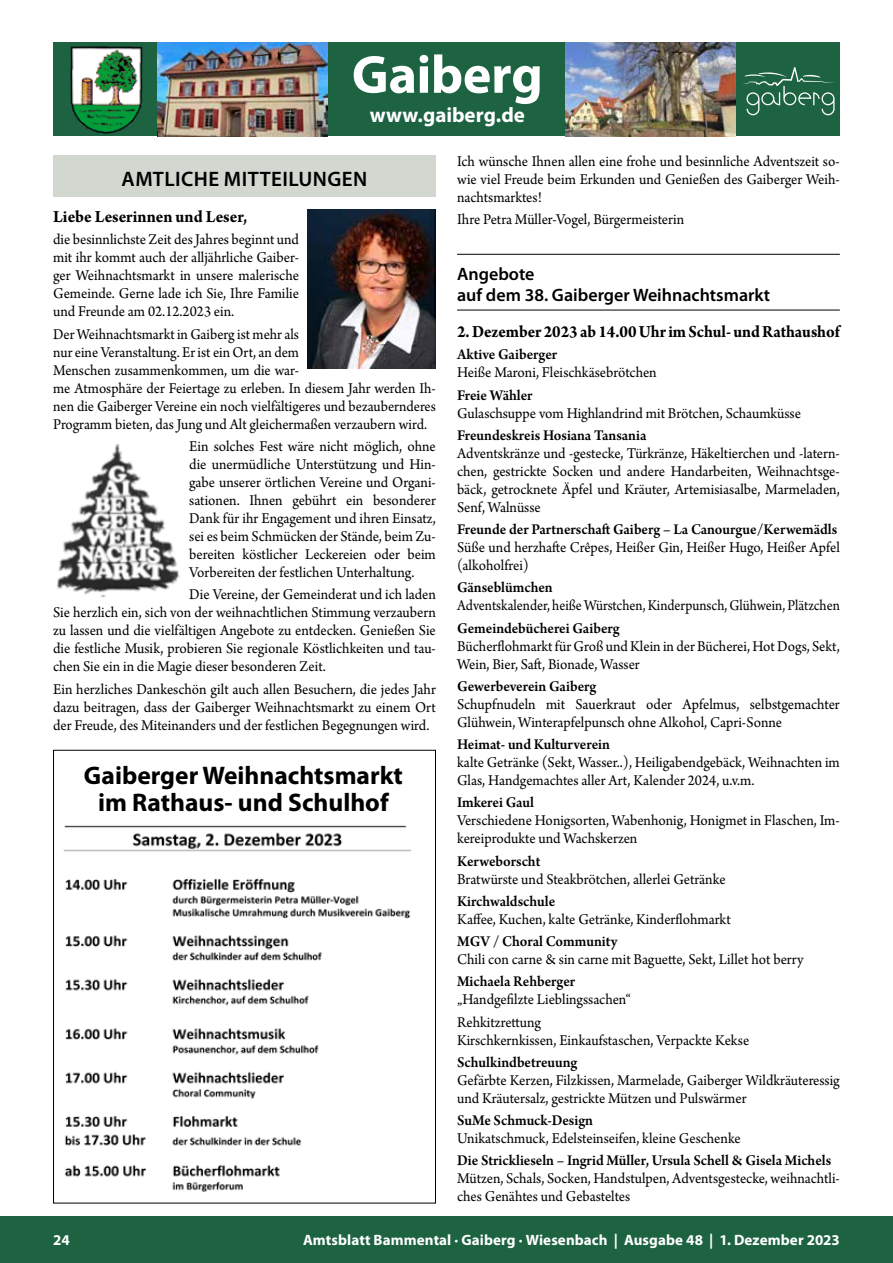
<style>
.page{position:relative;width:893px;height:1263px;background:#fff}
.page>*{position:absolute;margin:0;border:0;box-sizing:border-box;transform-origin:0 0}
.t1{font:700 54px "Myriad Pro";letter-spacing:-.005em;color:#fff}
.t2{font:700 25.5px/27px "Myriad Pro";color:#000;text-align:center}
.t3{font:600 21px "Myriad Pro";letter-spacing:.02em;color:#000}
.t4{font:700 21px "Myriad Pro";color:#fff}
.t5{font:700 18px "Arno Pro";color:#000;scale:.93 1}
.t6{font:600 18px/21px "Myriad Pro";color:#000}
.t7{font:700 18px "Arno Pro";color:#000;scale:.95 1}
.t8{font:15.75px/18px "Arno Pro";color:#000;scale:.95 1}
.t9{font:600 15.75px "Arno Pro";color:#000;scale:.95 1}
.t10{font:15.75px/18px "Arno Pro";color:#000;scale:.94 1}
.t11{font:15.75px "Arno Pro";color:#000;scale:.91 1}
.t12{font:700 15px "Myriad Pro";letter-spacing:.005em;color:#fff}
</style>
<div class="page">
<div style="left:0;top:1216px;width:893px;height:47px;background:#1d6342"></div>
<div style="left:53px;top:155px;width:383px;height:42px;background:#d2d8d0"></div>
<img style="left:308px;top:210px;width:128px;height:159px">
<img style="left:57px;top:444px;width:122px;height:153px">
<hr style="left:457px;top:254px;width:383px;height:1px;background:#000">
<hr style="left:457px;top:310px;width:383px;height:1px;background:#000">
<div style="left:53px;top:43px;width:787px;height:93px;background:#1d6342"></div>
<img style="left:157px;top:43px;width:170px;height:93px">
<img style="left:566px;top:43px;width:170px;height:93px">
<svg style="left:743px;top:67px;width:92px;height:48px"></svg>
<img style="left:70px;top:46px;width:73px;height:87px">
<img style="left:63px;top:825px;width:349px;height:367px">
<h1 class="t1" style="left:352px;top:39px;width:193px">Gaiberg</h1>
<h3 class="t4" style="left:370px;top:101px;width:157px">www.gaiberg.de</h3>
<h3 class="t3" style="left:122px;top:166px;width:247px">AMTLICHE MITTEILUNGEN</h3>
<p class="t7" style="left:53px;top:206px;width:206px">Liebe Leserinnen und Leser,</p>
<p class="t8" style="left:53px;top:232px;width:260px;text-align:justify">die besinnlichste Zeit des Jahres beginnt und mit ihr kommt auch der alljährliche Gaiber&shy;ger Weihnachtsmarkt in unsere malerische Gemeinde. Gerne lade ich Sie, Ihre Familie und Freunde am 02.12.2023 ein.</p>
<p class="t10" style="left:53px;top:326px;width:409px">Der Weihnachtsmarkt in Gaiberg ist mehr als<br>nur eine Veranstaltung. Er ist ein Ort, an dem<br>Menschen zusammenkommen, um die war-<br>me Atmosphäre der Feiertage zu erleben. In diesem Jahr werden Ih&shy;nen die Gaiberger Vereine ein noch vielfältigeres und bezaubernderes Programm bieten, das Jung und Alt gleichermaßen verzaubern wird.</p>
<p class="t8" style="left:189px;top:438px;width:261px;text-align:justify">Ein solches Fest wäre nicht möglich, ohne die unermüdliche Unterstützung und Hin&shy;gabe unserer örtlichen Vereine und Organi&shy;sationen. Ihnen gebührt ein besonderer Dank für ihr Engagement und ihren Einsatz, sei es beim Schmücken der Stände, beim Zu&shy;bereiten köstlicher Leckereien oder beim Vorbereiten der festlichen Unterhaltung.</p>
<p class="t8" style="left:53px;top:586px;width:404px;text-align:justify;text-indent:136px">Die Vereine, der Gemeinderat und ich laden Sie herzlich ein, sich von der weihnachtlichen Stimmung verzaubern zu lassen und die vielfältigen Angebote zu entdecken. Genießen Sie die festliche Musik, probieren Sie regionale Köstlichkeiten und tau&shy;chen Sie ein in die Magie dieser besonderen Zeit.</p>
<p class="t8" style="left:53px;top:681px;width:404px;text-align:justify">Ein herzliches Dankeschön gilt auch allen Besuchern, die jedes Jahr dazu beitragen, dass der Gaiberger Weihnachtsmarkt zu einem Ort der Freude, des Miteinanders und der festlichen Begegnungen wird.</p>
<h2 class="t2" style="left:84px;top:761px;width:320px">Gaiberger Weihnachtsmarkt im Rathaus- und Schulhof</h2>
<p class="t8" style="left:457px;top:153px;width:404px;text-align:justify">Ich wünsche Ihnen allen eine frohe und besinnliche Adventszeit so&shy;wie viel Freude beim Erkunden und Genießen des Gaiberger Weih&shy;nachtsmarktes!</p>
<p class="t8" style="left:457px;top:211px;width:240px">Ihre Petra Müller-Vogel, Bürgermeisterin</p>
<p class="t6" style="left:457px;top:263px;width:314px">Angebote<br>auf dem 38. Gaiberger Weihnachtsmarkt</p>
<p class="t5" style="left:457px;top:321px;width:413px">2. Dezember 2023 ab 14.00 Uhr im Schul- und Rathaushof</p>
<p class="t9" style="left:457px;top:345px;width:107px">Aktive Gaiberger</p>
<p class="t8" style="left:457px;top:364px;width:212px">Heiße Maroni, Fleischkäsebrötchen</p>
<p class="t9" style="left:457px;top:386px;width:81px">Freie Wähler</p>
<p class="t8" style="left:457px;top:405px;width:363px">Gulaschsuppe vom Highlandrind mit Brötchen, Schaumküsse</p>
<p class="t9" style="left:457px;top:426px;width:201px">Freundeskreis Hosiana Tansania</p>
<p class="t8" style="left:457px;top:445px;width:404px;text-align:justify">Adventskränze und -gestecke, Türkränze, Häkeltierchen und -latern&shy;chen, gestrickte Socken und andere Handarbeiten, Weihnachtsge&shy;bäck, getrocknete Äpfel und Kräuter, Artemisiasalbe, Marmeladen, Senf, Walnüsse</p>
<p class="t9" style="left:457px;top:520px;width:402px">Freunde der Partnerschaft Gaiberg – La Canourgue/Kerwemädls</p>
<p class="t8" style="left:457px;top:539px;width:404px">Süße und herzhafte Crêpes, Heißer Gin, Heißer Hugo, Heißer Apfel (alkoholfrei)</p>
<p class="t9" style="left:457px;top:578px;width:102px">Gänseblümchen</p>
<p class="t11" style="left:457px;top:597px;width:422px">Adventskalender, heiße Würstchen, Kinderpunsch, Glühwein, Plätzchen</p>
<p class="t9" style="left:457px;top:619px;width:173px">Gemeindebücherei Gaiberg</p>
<p class="t8" style="left:457px;top:638px;width:404px">Bücherflohmarkt für Groß und Klein in der Bücherei, Hot Dogs, Sekt,<br>Wein, Bier, Saft, Bionade, Wasser</p>
<p class="t9" style="left:457px;top:677px;width:148px">Gewerbeverein Gaiberg</p>
<p class="t8" style="left:457px;top:696px;width:404px">Schupfnudeln mit Sauerkraut oder Apfelmus, selbstgemachter<br>Glühwein, Winterapfelpunsch ohne Alkohol, Capri-Sonne</p>
<p class="t9" style="left:457px;top:735px;width:162px">Heimat- und Kulturverein</p>
<p class="t8" style="left:457px;top:754px;width:404px">kalte Getränke (Sekt, Wasser..), Heiligabendgebäck, Weihnachten im<br>Glas, Handgemachtes aller Art, Kalender 2024, u.v.m.</p>
<p class="t9" style="left:457px;top:793px;width:83px">Imkerei Gaul</p>
<p class="t8" style="left:457px;top:812px;width:404px">Verschiedene Honigsorten, Wabenhonig, Honigmet in Flaschen, Im&shy;kereiprodukte und Wachskerzen</p>
<p class="t9" style="left:457px;top:852px;width:89px">Kerweborscht</p>
<p class="t8" style="left:457px;top:871px;width:284px">Bratwürste und Steakbrötchen, allerlei Getränke</p>
<p class="t9" style="left:457px;top:892px;width:105px">Kirchwaldschule</p>
<p class="t8" style="left:457px;top:911px;width:290px">Kaffee, Kuchen, kalte Getränke, Kinderflohmarkt</p>
<p class="t9" style="left:457px;top:932px;width:170px">MGV / Choral Community</p>
<p class="t8" style="left:457px;top:951px;width:366px">Chili con carne &amp; sin carne mit Baguette, Sekt, Lillet hot berry</p>
<p class="t9" style="left:457px;top:972px;width:126px">Michaela Rehberger</p>
<p class="t8" style="left:457px;top:989px;width:185px;line-height:22.2px">„Handgefilzte Lieblingssachen“<br>Rehkitzrettung</p>
<p class="t8" style="left:457px;top:1032px;width:309px">Kirschkernkissen, Einkaufstaschen, Verpackte Kekse</p>
<p class="t9" style="left:457px;top:1053px;width:128px">Schulkindbetreuung</p>
<p class="t8" style="left:457px;top:1072px;width:404px">Gefärbte Kerzen, Filzkissen, Marmelade, Gaiberger Wildkräuteressig und Kräutersalz, gestrickte Mützen und Pulswärmer</p>
<p class="t9" style="left:457px;top:1111px;width:145px">SuMe Schmuck-Design</p>
<p class="t8" style="left:457px;top:1130px;width:300px">Unikatschmuck, Edelsteinseifen, kleine Geschenke</p>
<p class="t9" style="left:457px;top:1152px;width:395px">Die Stricklieseln – Ingrid Müller, Ursula Schell &amp; Gisela Michels</p>
<p class="t8" style="left:457px;top:1170px;width:404px">Mützen, Schals, Socken, Handstulpen, Adventsgestecke, weihnachtli&shy;ches Genähtes und Gebasteltes</p>
<p class="t12" style="left:53px;top:1230px;width:18px">24</p>
<p class="t12" style="left:303px;top:1230px;width:538px">Amtsblatt Bammental · Gaiberg · Wiesenbach | Ausgabe 48 | 1. Dezember 2023</p>
</div>
